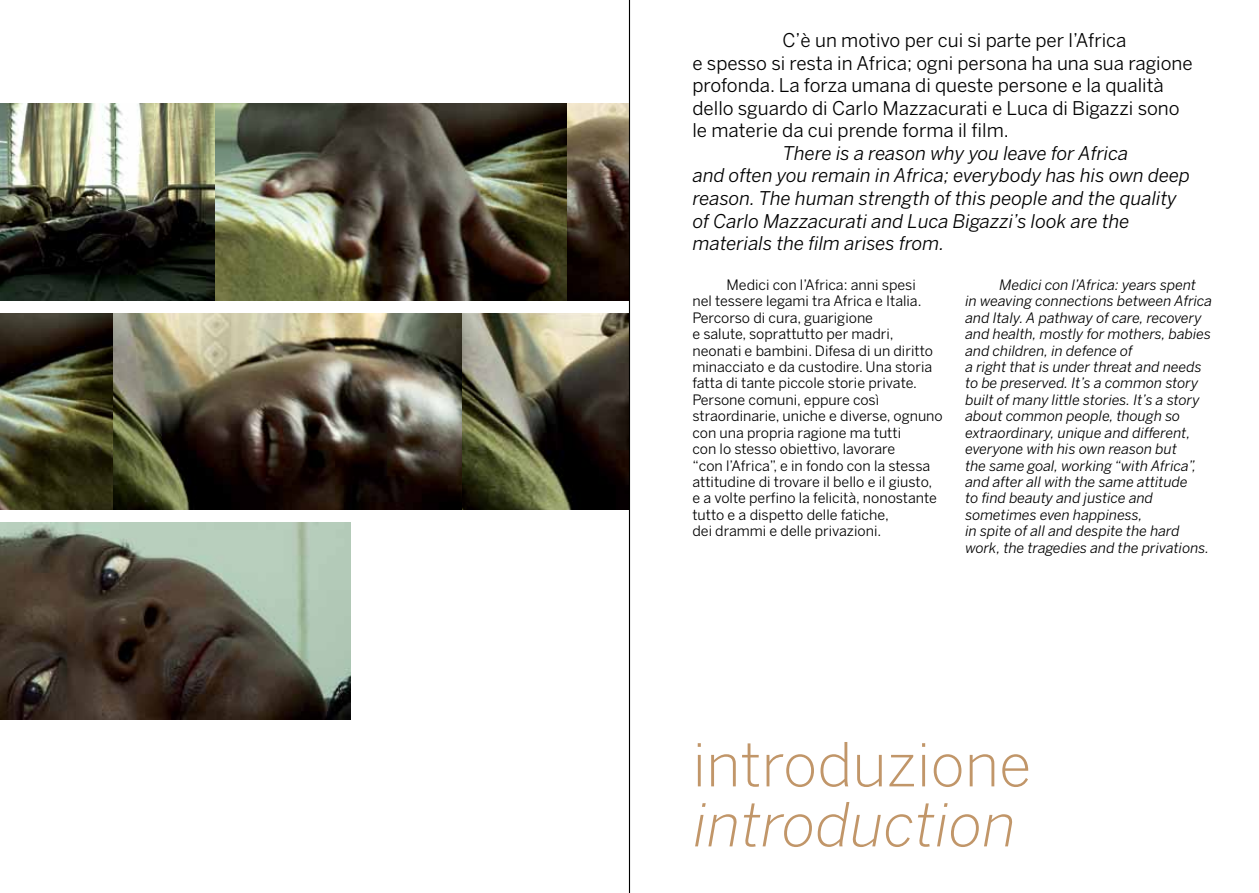
<style>
.page{position:relative;width:1259px;height:893px;background:#fff}
.page>*{position:absolute;margin:0;border:0;box-sizing:border-box;transform-origin:0 0}
.t1{font:300 60px "Benton Sans";color:#c19669}
.t2{font:italic 300 60px "Benton Sans";color:#c19669}
.t3{font:18.75px/22.5px "Benton Sans";color:#000}
.t4{font:italic 18.75px/22.5px "Benton Sans";color:#000}
.t5{font:italic 14.25px/16.4px "Benton Sans";color:#000}
.t6{font:14.25px/16.4px "Benton Sans";color:#000}
</style>
<div class="page">
<img style="left:0;top:313px;width:629px;height:197px">
<img style="left:0;top:523px;width:351px;height:196px">
<img style="left:0;top:104px;width:629px;height:196px">
<hr style="left:629px;top:0;width:1px;height:893px;background:#000">
<p class="t3" style="left:692px;top:29px;width:502px;text-indent:90px">C’è un motivo per cui si parte per l’Africa<br>e spesso si resta in Africa; ogni persona ha una sua ragione profonda. La forza umana di queste persone e la qualità dello sguardo di Carlo Mazzacurati e Luca di Bigazzi sono le materie da cui prende forma il film.</p>
<p class="t4" style="left:692px;top:142px;width:499px;text-indent:90px">There is a reason why you leave for Africa<br>and often you remain in Africa; everybody has his own deep reason. The human strength of this people and the quality of Carlo Mazzacurati and Luca Bigazzi’s look are the materials the film arises from.</p>
<p class="t6" style="left:692px;top:276px;width:252px;text-indent:34px">Medici con l’Africa: anni spesi<br>nel tessere legami tra Africa e Italia.<br>Percorso di cura, guarigione<br>e salute, soprattutto per madri, neonati e bambini. Difesa di un diritto minacciato e da custodire. Una storia fatta di tante piccole storie private.<br>Persone comuni, eppure così straordinarie, uniche e diverse, ognuno con una propria ragione ma tutti<br>con lo stesso obiettivo, lavorare<br>“con l’Africa”, e in fondo con la stessa attitudine di trovare il bello e il giusto, e a volte perfino la felicità, nonostante tutto e a dispetto delle fatiche,<br>dei drammi e delle privazioni.</p>
<p class="t5" style="left:965px;top:276px;width:248px;text-indent:34px">Medici con l’Africa: years spent<br>in weaving connections between Africa and Italy. A pathway of care, recovery and health, mostly for mothers, babies and children, in defence of<br>a right that is under threat and needs to be preserved. It’s a common story built of many little stories. It’s a story about common people, though so extraordinary, unique and different, everyone with his own reason but<br>the same goal, working “with Africa”, and after all with the same attitude<br>to find beauty and justice and sometimes even happiness,<br>in spite of all and despite the hard work, the tragedies and the privations.</p>
<h1 class="t1" style="left:692px;top:729px;width:340px">introduzione</h1>
<h1 class="t2" style="left:692px;top:789px;width:324px">introduction</h1>
</div>
